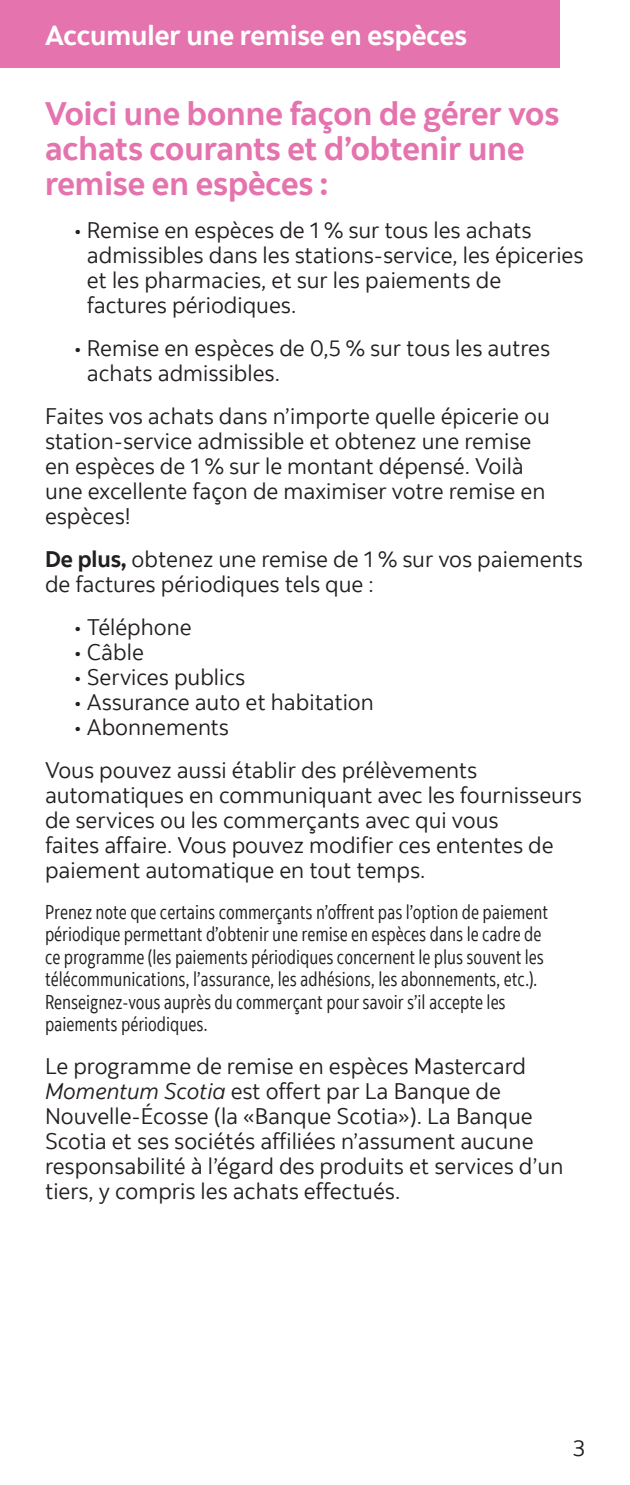
<style>
.page{position:relative;width:630px;height:1485px;background:#fff}
.page>*{position:absolute;margin:0;border:0;box-sizing:border-box;transform-origin:0 0}
.t1{font:700 32.5px/35px "Scotia";color:#e473ae}
.t2{font:700 27.5px "Scotia";color:#fff}
.t3{font:22.5px/25px "Scotia";color:#231f20}
.t4{font:20px/22.5px "Scotia Legal";color:#231f20}
.s1{font-weight:700}
.s2{font-style:italic}
</style>
<div class="page">
<div style="left:0;top:0;width:560px;height:68px;background:#e473ae"></div>
<p class="t2" style="left:45px;top:18px;width:424px">Accumuler une remise en espèces</p>
<p class="t1" style="left:45px;top:97px;width:516px">Voici une bonne façon de gérer vos achats courants et d’obtenir une remise en espèces :</p>
<p class="t3" style="left:87px;top:218px;width:498px;text-indent:-13px">• Remise en espèces de 1 % sur tous les achats admissibles dans les stations-service, les épiceries et les pharmacies, et sur les paiements de factures périodiques.</p>
<p class="t3" style="left:87px;top:336px;width:465px;text-indent:-13px">• Remise en espèces de 0,5 % sur tous les autres achats admissibles.</p>
<p class="t3" style="left:45px;top:404px;width:506px">Faites vos achats dans n’importe quelle épicerie ou station-service admissible et obtenez une remise en espèces de 1 % sur le montant dépensé. Voilà une excellente façon de maximiser votre remise en espèces!</p>
<p class="t3" style="left:45px;top:547px;width:539px"><span class="s1">De plus,</span> obtenez une remise de 1 % sur vos paiements de factures périodiques tels que :</p>
<p class="t3" style="left:74px;top:615px;width:119px">• Téléphone</p>
<p class="t3" style="left:74px;top:640px;width:71px">• Câble</p>
<p class="t3" style="left:74px;top:665px;width:173px">• Services publics</p>
<p class="t3" style="left:74px;top:690px;width:301px">• Assurance auto et habitation</p>
<p class="t3" style="left:74px;top:715px;width:156px">• Abonnements</p>
<p class="t3" style="left:45px;top:758px;width:538px">Vous pouvez aussi établir des prélèvements automatiques en communiquant avec les fournisseurs de services ou les commerçants avec qui vous<br>faites affaire. Vous pouvez modifier ces ententes de paiement automatique en tout temps.</p>
<p class="t4" style="left:45px;top:900px;width:505px">Prenez note que certains commerçants n’offrent pas l’option de paiement périodique permettant d’obtenir une remise en espèces dans le cadre de ce programme (les paiements périodiques concernent le plus souvent les télécommunications, l’assurance, les adhésions, les abonnements, etc.).<br>Renseignez-vous auprès du commerçant pour savoir s’il accepte les paiements périodiques.</p>
<p class="t3" style="left:45px;top:1054px;width:520px">Le programme de remise en espèces Mastercard <span class="s2">Momentum Scotia</span> est offert par La Banque de Nouvelle-Écosse (la «Banque Scotia»). La Banque Scotia et ses sociétés affiliées n’assument aucune responsabilité à l’égard des produits et services d’un tiers, y compris les achats effectués.</p>
<p class="t3" style="left:573px;top:1436px;width:14px">3</p>
</div>
